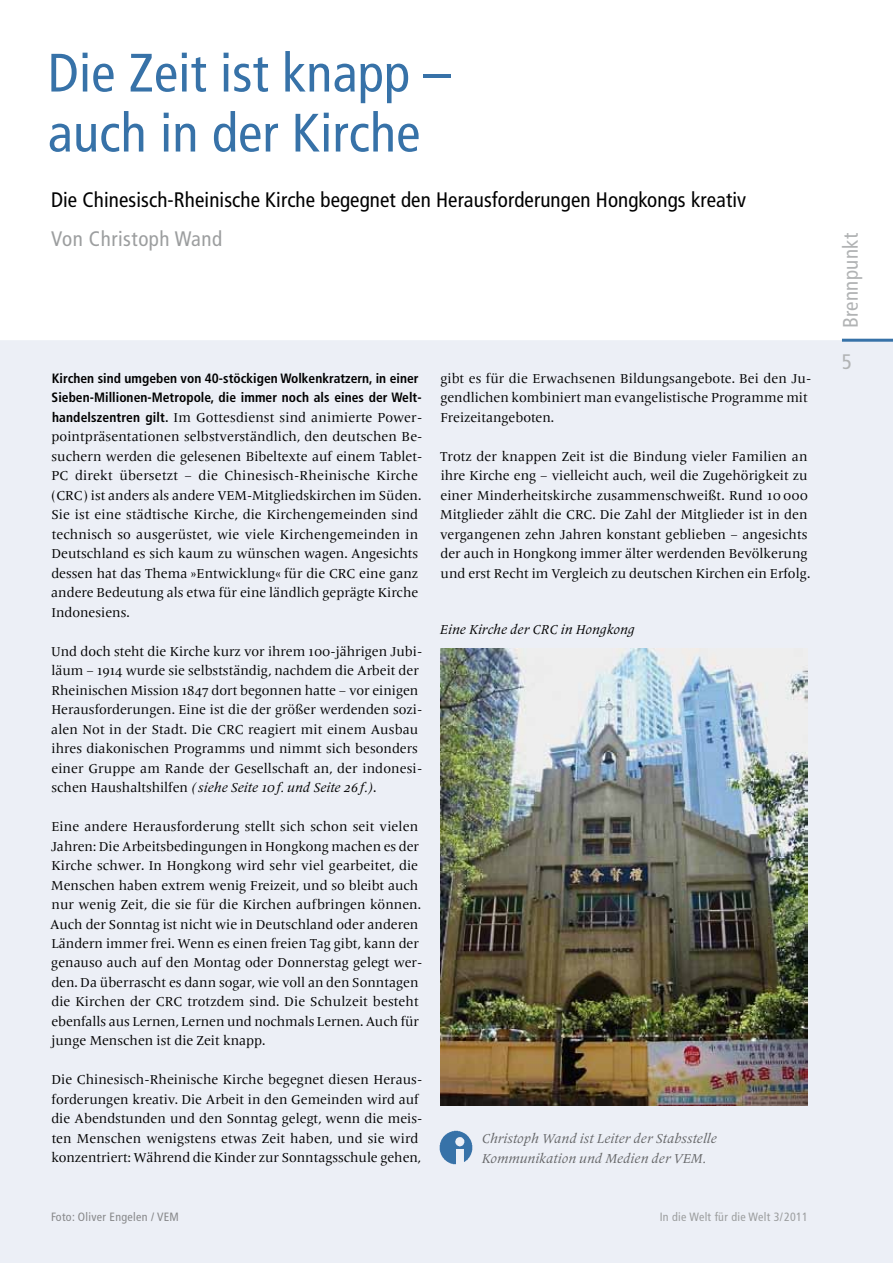
<style>
.page{position:relative;width:893px;height:1263px;background:#fff}
.page>*{position:absolute;margin:0;border:0;box-sizing:border-box;transform-origin:0 0}
.t1{font:condensed 54px/60px "Frutiger LT Pro";letter-spacing:.005em;color:#3772a8}
.t2{font:condensed 21px "Frutiger LT Pro";letter-spacing:.005em;color:#000}
.t3{font:condensed 21px "Frutiger LT Pro";letter-spacing:.025em;color:#9c9e9f}
.t4{font:condensed 21px "Frutiger LT Pro";letter-spacing:.015em;color:#b1b3b4}
.t5{font:13.5px/19.5px "Frutiger Serif LT Pro";color:#000}
.t6{font:700 condensed 13.5px/19.5px "Frutiger LT Pro";color:#000}
.t7{font:italic 13.5px/19.5px "Frutiger Serif LT Pro";color:#646567}
.t8{font:italic 13.5px "Frutiger Serif LT Pro";color:#000}
.t9{font:condensed 12px "Frutiger LT Pro";letter-spacing:.025em;color:#9c9e9f}
.t10{font:condensed 12px "Frutiger LT Pro";letter-spacing:.025em;color:#87888a}
.s1{font-family:"Frutiger LT Pro";font-weight:700;font-stretch:condensed}
.s2{font-style:italic}
</style>
<div class="page">
<div style="left:0;top:340px;width:893px;height:923px;background:#eceff6"></div>
<img style="left:435px;top:1126px;width:42px;height:42px">
<img style="left:440px;top:648px;width:368px;height:457px">
<hr style="left:842px;top:339px;width:51px;height:3px;background:#3772a8">
<h1 class="t1" style="left:48px;top:43px;width:404px">Die Zeit ist knapp – auch in der Kirche</h1>
<h2 class="t2" style="left:51px;top:188px;width:696px">Die Chinesisch-Rheinische Kirche begegnet den Herausforderungen Hongkongs kreativ</h2>
<h2 class="t3" style="left:51px;top:227px;width:173px">Von Christoph Wand</h2>
<p class="t6" style="left:52px;top:368px;width:372px">Kirchen sind umgeben von 40-stöckigen Wolkenkratzern, in einer<br>Sieben-Millionen-Metropole, die immer noch als eines der Welt-</p>
<p class="t5" style="left:51px;top:407px;width:373px"><span class="s1">handelszentren gilt.</span> Im Gottesdienst sind animierte Power&shy;pointpräsentationen selbstverständlich, den deutschen Be&shy;suchern werden die gelesenen Bibeltexte auf einem Tablet-PC direkt übersetzt – die Chinesisch-Rheinische Kirche (CRC) ist anders als andere VEM-Mitgliedskirchen im Süden.<br>Sie ist eine städtische Kirche, die Kirchengemeinden sind technisch so ausgerüstet, wie viele Kirchengemeinden in Deutschland es sich kaum zu wünschen wagen. Angesichts dessen hat das Thema »Entwicklung« für die CRC eine ganz andere Bedeutung als etwa für eine ländlich geprägte Kirche Indonesiens.</p>
<p class="t5" style="left:51px;top:641px;width:372px">Und doch steht die Kirche kurz vor ihrem 100-jährigen Jubi&shy;läum – 1914 wurde sie selbstständig, nachdem die Arbeit der Rheinischen Mission 1847 dort begonnen hatte – vor einigen Herausforderungen. Eine ist die der größer werdenden sozi&shy;alen Not in der Stadt. Die CRC reagiert mit einem Ausbau ihres diakonischen Programms und nimmt sich besonders einer Gruppe am Rande der Gesellschaft an, der indonesi&shy;schen Haushaltshilfen <span class="s2">( siehe Seite 10f. und Seite 26f.)</span>.</p>
<p class="t5" style="left:50px;top:817px;width:374px">Eine andere Herausforderung stellt sich schon seit vielen Jahren: Die Arbeitsbedingungen in Hongkong machen es der Kirche schwer. In Hongkong wird sehr viel gearbeitet, die Menschen haben extrem wenig Freizeit, und so bleibt auch nur wenig Zeit, die sie für die Kirchen aufbringen können.<br>Auch der Sonntag ist nicht wie in Deutschland oder anderen Ländern immer frei. Wenn es einen freien Tag gibt, kann der genauso auch auf den Montag oder Donnerstag gelegt wer&shy;den. Da überrascht es dann sogar, wie voll an den Sonntagen die Kirchen der CRC trotzdem sind. Die Schulzeit besteht ebenfalls aus Lernen, Lernen und nochmals Lernen. Auch für junge Menschen ist die Zeit knapp.</p>
<p class="t5" style="left:51px;top:1070px;width:372px">Die Chinesisch-Rheinische Kirche begegnet diesen Heraus&shy;forderungen kreativ. Die Arbeit in den Gemeinden wird auf die Abendstunden und den Sonntag gelegt, wenn die meis&shy;ten Menschen wenigstens etwas Zeit haben, und sie wird konzentriert: Während die Kinder zur Sonntagsschule gehen,</p>
<p class="t10" style="left:51px;top:1210px;width:129px">Foto: Oliver Engelen / VEM</p>
<p class="t5" style="left:440px;top:368px;width:372px">gibt es für die Erwachsenen Bildungsangebote. Bei den Ju&shy;gendlichen kombiniert man evangelistische Programme mit<br>Freizeitangeboten.</p>
<p class="t5" style="left:440px;top:446px;width:372px">Trotz der knappen Zeit ist die Bindung vieler Familien an ihre Kirche eng – vielleicht auch, weil die Zugehörigkeit zu einer Minderheitskirche zusammenschweißt. Rund 10 000<br>Mitglieder zählt die CRC. Die Zahl der Mitglieder ist in den vergangenen zehn Jahren konstant geblieben – angesichts der auch in Hongkong immer älter werdenden Bevölkerung und erst Recht im Vergleich zu deutschen Kirchen ein Erfolg.</p>
<p class="t8" style="left:440px;top:621px;width:196px">Eine Kirche der CRC in Hongkong</p>
<p class="t7" style="left:482px;top:1129px;width:237px">Christoph Wand ist Leiter der Stabsstelle<br>Kommunikation und Medien der VEM.</p>
<p class="t9" style="left:660px;top:1210px;width:150px">In die Welt für die Welt 3/2011</p>
<h2 class="t4" style="left:838px;top:328px;width:97px;rotate:-90deg">Brennpunkt</h2>
<h2 class="t4" style="left:842px;top:349px;width:12px">5</h2>
</div>
